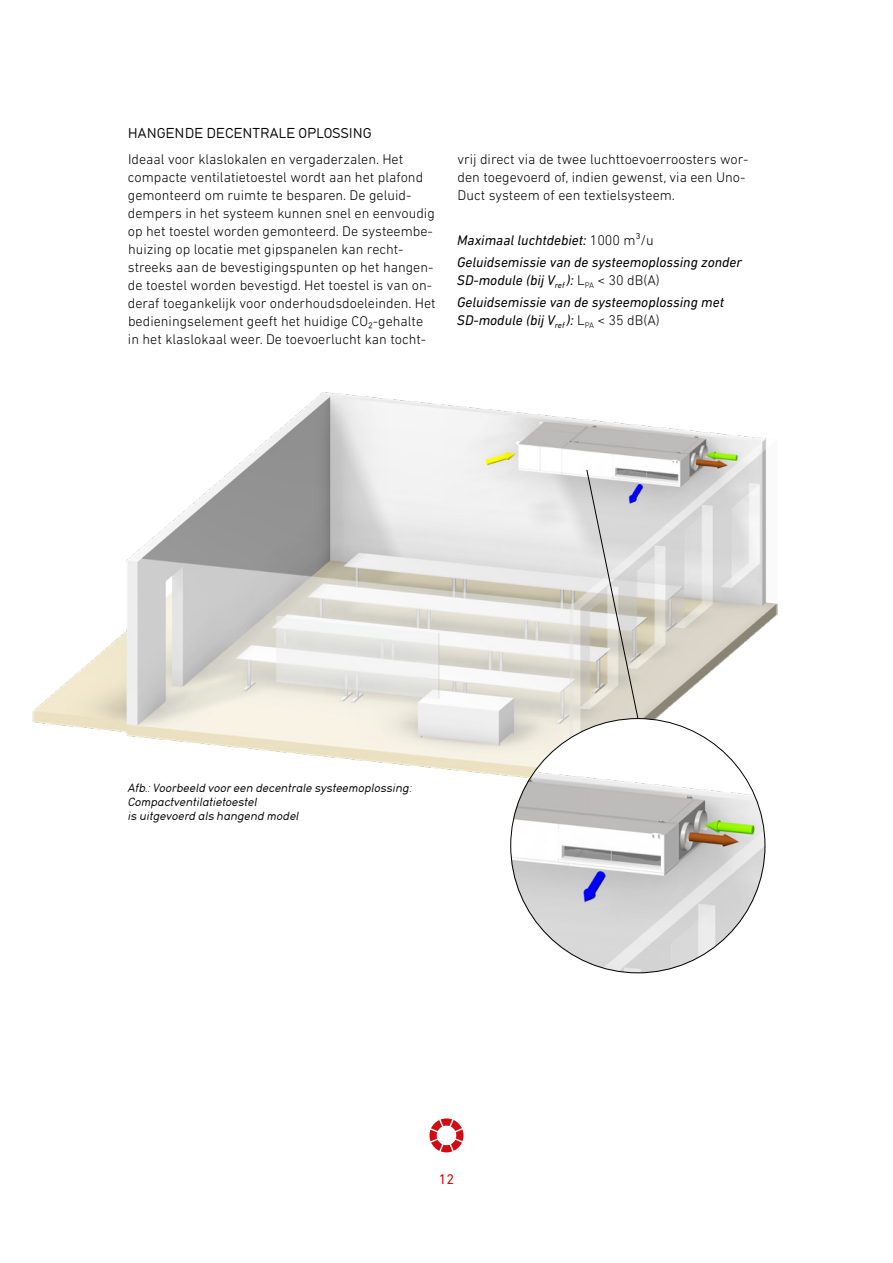
<style>
.page{position:relative;width:893px;height:1263px;background:#fff}
.page>*{position:absolute;margin:0;border:0;box-sizing:border-box;transform-origin:0 0}
.t1{font:300 14.25px/18px "DIN Next LT Pro";color:#000}
.t2{font:italic 14.25px/22.2px "DIN Next LT Pro";color:#000}
.t3{font:14.25px "DIN Next LT Pro";color:#d20a11}
.t4{font:13.5px "DIN17 SB";color:#000}
.t5{font:italic 11.25px/14.2px "DIN17 SB";color:#000}
.s1{font-weight:300;font-style:normal}
</style>
<div class="page">
<svg style="left:429px;top:1118px;width:34px;height:34px"></svg>
<img style="left:33px;top:392px;width:744px;height:384px">
<img style="left:510px;top:725px;width:255px;height:248px">
<svg style="left:586px;top:469px;width:53px;height:250px;background:#d1cfcb"></svg>
<p class="t4" style="left:128px;top:124px;width:245px">HANGENDE DECENTRALE OPLOSSING</p>
<p class="t1" style="left:128px;top:150px;width:309px">Ideaal voor klaslokalen en vergaderzalen. Het compacte ventilatietoestel wordt aan het plafond gemonteerd om ruimte te besparen. De geluid&shy;dempers in het systeem kunnen snel en eenvoudig op het toestel worden gemonteerd. De systeembe&shy;huizing op locatie met gipspanelen kan recht&shy;streeks aan de bevestigingspunten op het hangen&shy;de toestel worden bevestigd. Het toestel is van on&shy;deraf toegankelijk voor onderhoudsdoeleinden. Het bedieningselement geeft het huidige CO₂-gehalte in het klaslokaal weer. De toevoerlucht kan tocht-</p>
<p class="t1" style="left:457px;top:150px;width:292px">vrij direct via de twee luchttoevoerroosters wor&shy;den toegevoerd of, indien gewenst, via een Uno-<br>Duct systeem of een textielsysteem.</p>
<p class="t2" style="left:457px;top:229px;width:287px">Maximaal luchtdebiet: <span class="s1">1000 m³/u<br></span>Geluidsemissie van de systeemoplossing zonder</p>
<p class="t2" style="left:457px;top:269px;width:269px">SD-module (bij V<sub>ref</sub> ): <span class="s1">L</span><sub>PA</sub> <span class="s1">&lt; 30 dB(A)<br></span>Geluidsemissie van de systeemoplossing met</p>
<p class="t2" style="left:457px;top:309px;width:204px">SD-module (bij V<sub>ref</sub> ): <span class="s1">L</span><sub>PA</sub> <span class="s1">&lt; 35 dB(A)</span></p>
<p class="t5" style="left:128px;top:780px;width:288px">Afb.:Voorbeeld vooreen decentrale systeemoplossing:<br>Compactventilatietoestel<br>is uitgevoerd als hangend model</p>
<p class="t3" style="left:439px;top:1171px;width:17px">12</p>
</div>
